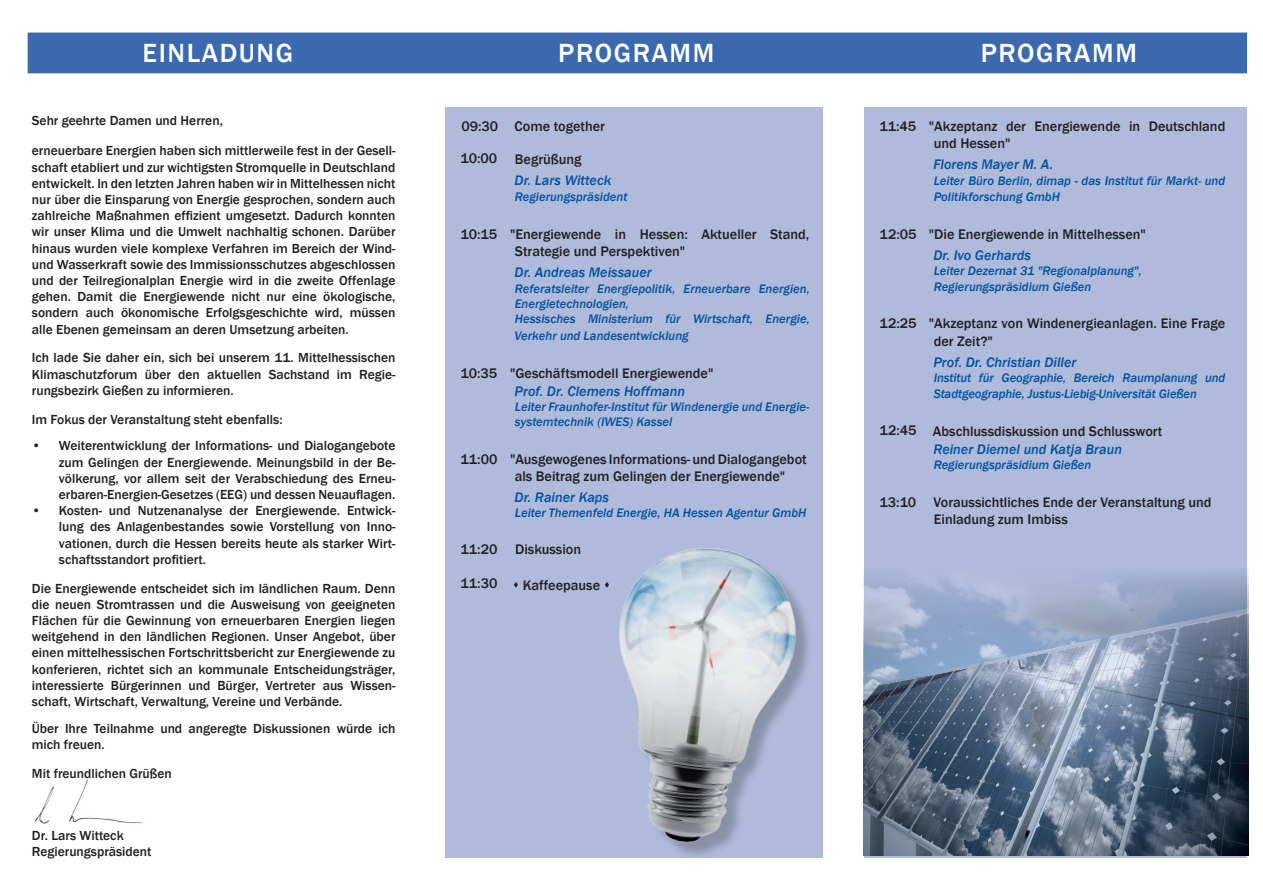
<style>
.page{position:relative;width:1263px;height:893px;background:#fff}
.page>*{position:absolute;margin:0;border:0;box-sizing:border-box;transform-origin:0 0}
.t1{font:500 27px "Franklin Gothic";letter-spacing:.06em;color:#fff}
.t2{font:500 14.25px/17.1px "Franklin Gothic";color:#231f20}
.t3{font:italic 500 14.25px "Franklin Gothic";color:#0153a0}
.t4{font:500 13.5px/16.2px "Franklin Gothic";color:#231f20;text-align:justify}
.t5{font:italic 500 12.75px/15.3px "Franklin Gothic";color:#0153a0}
</style>
<div class="page">
<img style="left:34px;top:779px;width:110px;height:45px">
<div style="left:445px;top:107px;width:378px;height:751px;background:#abb7da"></div>
<div style="left:864px;top:107px;width:383px;height:750px;background:#abb7da"></div>
<div style="left:28px;top:33px;width:1219px;height:40px;background:#3b69af"></div>
<img style="left:864px;top:571px;width:384px;height:285px">
<img style="left:618px;top:548px;width:191px;height:307px">
<p class="t1" style="left:143px;top:36px;width:152px">EINLADUNG</p>
<p class="t1" style="left:558px;top:36px;width:158px">PROGRAMM</p>
<p class="t1" style="left:981px;top:36px;width:158px">PROGRAMM</p>
<p class="t4" style="left:32px;top:112px;width:193px">Sehr geehrte Damen und Herren,</p>
<p class="t4" style="left:32px;top:143px;width:365px">erneuerbare Energien haben sich mittlerweile fest in der Gesell&shy;schaft etabliert und zur wichtigsten Stromquelle in Deutschland entwickelt. In den letzten Jahren haben wir in Mittelhessen nicht nur über die Einsparung von Energie gesprochen, sondern auch zahlreiche Maßnahmen effizient umgesetzt. Dadurch konnten wir unser Klima und die Umwelt nachhaltig schonen. Darüber hinaus wurden viele komplexe Verfahren im Bereich der Wind&shy;und Wasserkraft sowie des Immissionsschutzes abgeschlossen und der Teilregionalplan Energie wird in die zweite Offenlage gehen. Damit die Energiewende nicht nur eine ökologische, sondern auch ökonomische Erfolgsgeschichte wird, müssen alle Ebenen gemeinsam an deren Umsetzung arbeiten.</p>
<p class="t4" style="left:32px;top:350px;width:365px">Ich lade Sie daher ein, sich bei unserem 11. Mittelhessischen Klimaschutzforum über den aktuellen Sachstand im Regie&shy;rungsbezirk Gießen zu informieren.</p>
<p class="t4" style="left:32px;top:411px;width:252px">Im Fokus der Veranstaltung steht ebenfalls:</p>
<p class="t4" style="left:59px;top:438px;width:338px;text-indent:-27px">• Weiterentwicklung der Informations- und Dialogangebote zum Gelingen der Energiewende. Meinungsbild in der Be&shy;völkerung, vor allem seit der Verabschiedung des Erneu&shy;erbaren-Energien-Gesetzes (EEG) und dessen Neuauflagen.</p>
<p class="t4" style="left:59px;top:503px;width:338px;text-indent:-27px">• Kosten- und Nutzenanalyse der Energiewende. Entwick&shy;lung des Anlagenbestandes sowie Vorstellung von Inno&shy;vationen, durch die Hessen bereits heute als starker Wirt&shy;schaftsstandort profitiert.</p>
<p class="t4" style="left:32px;top:580px;width:365px">Die Energiewende entscheidet sich im ländlichen Raum. Denn die neuen Stromtrassen und die Ausweisung von geeigneten Flächen für die Gewinnung von erneuerbaren Energien liegen weitgehend in den ländlichen Regionen. Unser Angebot, über einen mittelhessischen Fortschrittsbericht zur Energiewende zu konferieren, richtet sich an kommunale Entscheidungsträger, interessierte Bürgerinnen und Bürger, Vertreter aus Wissen&shy;schaft, Wirtschaft, Verwaltung, Vereine und Verbände.</p>
<p class="t4" style="left:32px;top:720px;width:365px">Über Ihre Teilnahme und angeregte Diskussionen würde ich mich freuen.</p>
<p class="t4" style="left:32px;top:765px;width:141px">Mit freundlichen Grüßen</p>
<p class="t4" style="left:32px;top:828px;width:93px">Dr. Lars Witteck</p>
<p class="t4" style="left:32px;top:844px;width:121px">Regierungspräsident</p>
<p class="t2" style="left:461px;top:118px;width:38px">09:30</p>
<p class="t2" style="left:515px;top:118px;width:92px">Come together</p>
<p class="t2" style="left:461px;top:150px;width:38px">10:00</p>
<p class="t2" style="left:515px;top:151px;width:68px">Begrüßung</p>
<p class="t3" style="left:514px;top:171px;width:98px">Dr. Lars Witteck</p>
<p class="t5" style="left:515px;top:189px;width:114px">Regierungspräsident</p>
<p class="t2" style="left:461px;top:226px;width:38px">10:15</p>
<p class="t2" style="left:510px;top:226px;width:301px">"Energiewende in Hessen: Aktueller Stand,</p>
<p class="t2" style="left:515px;top:243px;width:172px">Strategie und Perspektiven"</p>
<p class="t3" style="left:514px;top:264px;width:139px">Dr. Andreas Meissauer</p>
<p class="t5" style="left:515px;top:281px;width:296px">Referatsleiter Energiepolitik, Erneuerbare Energien,<br>Energietechnologien,</p>
<p class="t5" style="left:515px;top:312px;width:296px">Hessisches Ministerium für Wirtschaft, Energie,</p>
<p class="t5" style="left:515px;top:328px;width:176px">Verkehr und Landesentwicklung</p>
<p class="t2" style="left:461px;top:365px;width:38px">10:35</p>
<p class="t2" style="left:510px;top:365px;width:205px">"Geschäftsmodell Energiewende"</p>
<p class="t3" style="left:514px;top:382px;width:172px">Prof. Dr. Clemens Hoffmann</p>
<p class="t5" style="left:515px;top:399px;width:296px">Leiter Fraunhofer-Institut für Windenergie und Energie-</p>
<p class="t5" style="left:515px;top:415px;width:159px">systemtechnik (IWES) Kassel</p>
<p class="t2" style="left:461px;top:450px;width:38px">11:00</p>
<p class="t2" style="left:510px;top:450px;width:298px">"Ausgewogenes Informations- und Dialogangebot</p>
<p class="t2" style="left:515px;top:468px;width:272px">als Beitrag zum Gelingen der Energiewende"</p>
<p class="t3" style="left:514px;top:488px;width:96px">Dr. Rainer Kaps</p>
<p class="t5" style="left:515px;top:505px;width:293px">Leiter Themenfeld Energie, HA Hessen Agentur GmbH</p>
<p class="t2" style="left:461px;top:541px;width:38px">11:20</p>
<p class="t2" style="left:515px;top:541px;width:68px">Diskussion</p>
<p class="t2" style="left:461px;top:575px;width:38px">11:30</p>
<p class="t2" style="left:513px;top:576px;width:99px">▲ Kaffeepause ▲</p>
<p class="t2" style="left:879px;top:118px;width:38px">11:45</p>
<p class="t2" style="left:934px;top:118px;width:293px;text-indent:-5px">"Akzeptanz der Energiewende in Deutschland und Hessen"</p>
<p class="t3" style="left:933px;top:156px;width:121px">Florens Mayer M. A.</p>
<p class="t5" style="left:934px;top:173px;width:293px;line-height:16.2px">Leiter Büro Berlin, dimap - das Institut für Markt- und<br>Politikforschung GmbH</p>
<p class="t2" style="left:879px;top:226px;width:39px">12:05</p>
<p class="t2" style="left:929px;top:226px;width:219px">"Die Energiewende in Mittelhessen"</p>
<p class="t3" style="left:933px;top:247px;width:99px">Dr. Ivo Gerhards</p>
<p class="t5" style="left:934px;top:264px;width:210px">Leiter Dezernat 31 "Regionalplanung",</p>
<p class="t5" style="left:934px;top:279px;width:159px">Regierungspräsidium Gießen</p>
<p class="t2" style="left:879px;top:315px;width:39px">12:25</p>
<p class="t2" style="left:934px;top:314px;width:293px;line-height:18px;text-indent:-5px">"Akzeptanz von Windenergieanlagen. Eine Frage der Zeit?"</p>
<p class="t3" style="left:933px;top:353px;width:145px">Prof. Dr. Christian Diller</p>
<p class="t5" style="left:934px;top:371px;width:293px">Institut für Geographie, Bereich Raumplanung und<br>Stadtgeographie, Justus-Liebig-Universität Gießen</p>
<p class="t2" style="left:879px;top:422px;width:39px">12:45</p>
<p class="t2" style="left:933px;top:423px;width:231px">Abschlussdiskussion und Schlusswort</p>
<p class="t3" style="left:933px;top:440px;width:190px">Reiner Diemel und Katja Braun</p>
<p class="t5" style="left:934px;top:457px;width:159px">Regierungspräsidium Gießen</p>
<p class="t2" style="left:879px;top:493px;width:38px">13:10</p>
<p class="t2" style="left:934px;top:493px;width:279px">Voraussichtliches Ende der Veranstaltung und</p>
<p class="t2" style="left:934px;top:510px;width:136px">Einladung zum Imbiss</p>
</div>
